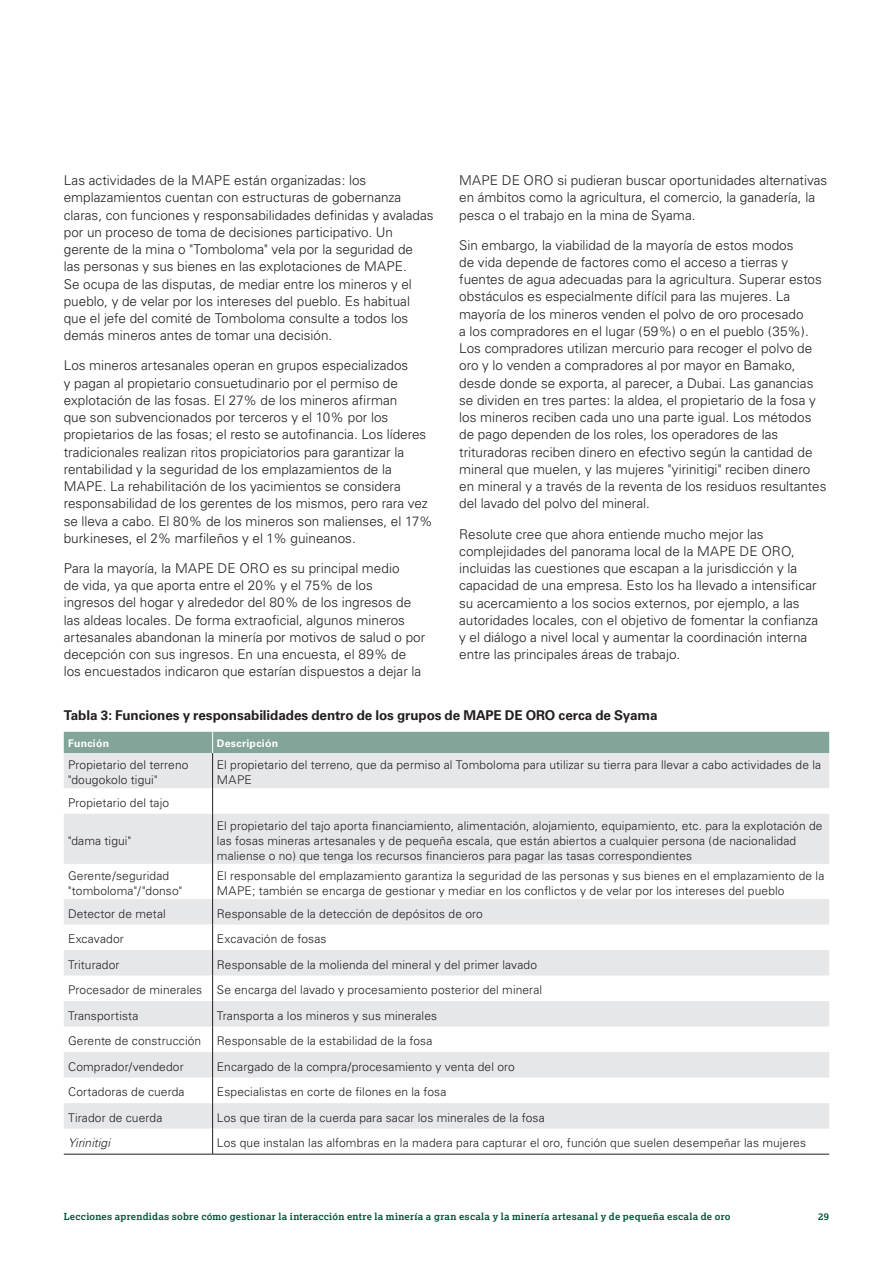
<style>
.page{position:relative;width:893px;height:1263px;background:#fff}
.page>*{position:absolute;margin:0;border:0;box-sizing:border-box;transform-origin:0 0}
.t1{font:300 13.5px/17.2px "Univers";color:#231f20}
.t2{font:700 13.5px "Univers";letter-spacing:-.005em;color:#231f20}
.t3{font:300 12px/15px "Univers";letter-spacing:.01em;color:#231f20}
.t4{font:italic 300 12px "Univers";letter-spacing:.005em;color:#231f20}
.t5{font:700 10.5px "Univers";letter-spacing:.025em;color:#fff}
.t6{font:700 9.75px "Lexia";letter-spacing:.025em;color:#00543c}
</style>
<div class="page">
<svg style="left:64px;top:753px;width:765px;height:376px;fill:#e6e7e9"></svg>
<hr style="left:212px;top:753px;width:1px;height:35px;background:#231f20">
<svg style="left:212px;top:788px;width:1px;height:26px"></svg>
<hr style="left:212px;top:814px;width:1px;height:50px;background:#231f20">
<hr style="left:212px;top:864px;width:1px;height:35px;background:#231f20">
<svg style="left:212px;top:899px;width:1px;height:255px"></svg>
<div style="left:64px;top:732px;width:765px;height:21px;background:#83a599"></div>
<hr style="left:64px;top:1154px;width:149px;height:1px;background:#231f20">
<hr style="left:213px;top:1154px;width:616px;height:1px;background:#231f20">
<p class="t1" style="left:64px;top:172px;width:371px">Las actividades de la MAPE están organizadas: los emplazamientos cuentan con estructuras de gobernanza claras, con funciones y responsabilidades definidas y avaladas por un proceso de toma de decisiones participativo. Un gerente de la mina o "Tomboloma" vela por la seguridad de<br>las personas y sus bienes en las explotaciones de MAPE.<br>Se ocupa de las disputas, de mediar entre los mineros y el pueblo, y de velar por los intereses del pueblo. Es habitual que el jefe del comité de Tomboloma consulte a todos los demás mineros antes de tomar una decisión.</p>
<p class="t1" style="left:64px;top:357px;width:370px">Los mineros artesanales operan en grupos especializados<br>y pagan al propietario consuetudinario por el permiso de explotación de las fosas. El 27% de los mineros afirman<br>que son subvencionados por terceros y el 10% por los propietarios de las fosas; el resto se autofinancia. Los líderes tradicionales realizan ritos propiciatorios para garantizar la rentabilidad y la seguridad de los emplazamientos de la MAPE. La rehabilitación de los yacimientos se considera responsabilidad de los gerentes de los mismos, pero rara vez se lleva a cabo. El 80% de los mineros son malienses, el 17% burkineses, el 2% marfileños y el 1% guineanos.</p>
<p class="t1" style="left:64px;top:559px;width:363px">Para la mayoría, la MAPE DE ORO es su principal medio<br>de vida, ya que aporta entre el 20% y el 75% de los ingresos del hogar y alrededor del 80% de los ingresos de las aldeas locales. De forma extraoficial, algunos mineros artesanales abandonan la minería por motivos de salud o por decepción con sus ingresos. En una encuesta, el 89% de los encuestados indicaron que estarían dispuestos a dejar la</p>
<p class="t1" style="left:459px;top:172px;width:369px">MAPE DE ORO si pudieran buscar oportunidades alternativas en ámbitos como la agricultura, el comercio, la ganadería, la pesca o el trabajo en la mina de Syama.</p>
<p class="t1" style="left:459px;top:236px;width:369px">Sin embargo, la viabilidad de la mayoría de estos modos<br>de vida depende de factores como el acceso a tierras y fuentes de agua adecuadas para la agricultura. Superar estos obstáculos es especialmente difícil para las mujeres. La mayoría de los mineros venden el polvo de oro procesado<br>a los compradores en el lugar (59%) o en el pueblo (35%).<br>Los compradores utilizan mercurio para recoger el polvo de oro y lo venden a compradores al por mayor en Bamako, desde donde se exporta, al parecer, a Dubai. Las ganancias se dividen en tres partes: la aldea, el propietario de la fosa y los mineros reciben cada uno una parte igual. Los métodos de pago dependen de los roles, los operadores de las trituradoras reciben dinero en efectivo según la cantidad de mineral que muelen, y las mujeres "yirinitigi" reciben dinero en mineral y a través de la reventa de los residuos resultantes del lavado del polvo del mineral.</p>
<p class="t1" style="left:459px;top:525px;width:361px">Resolute cree que ahora entiende mucho mejor las complejidades del panorama local de la MAPE DE ORO, incluidas las cuestiones que escapan a la jurisdicción y la capacidad de una empresa. Esto los ha llevado a intensificar su acercamiento a los socios externos, por ejemplo, a las autoridades locales, con el objetivo de fomentar la confianza y el diálogo a nivel local y aumentar la coordinación interna entre las principales áreas de trabajo.</p>
<p class="t2" style="left:64px;top:708px;width:595px">Tabla 3: Funciones y responsabilidades dentro de los grupos de MAPE DE ORO cerca de Syama</p>
<p class="t5" style="left:68px;top:737px;width:43px">Función</p>
<p class="t5" style="left:217px;top:737px;width:63px">Descripción</p>
<p class="t3" style="left:68px;top:757px;width:122px">Propietario del terreno "dougokolo tigui"</p>
<p class="t3" style="left:217px;top:757px;width:606px">El propietario del terreno, que da permiso al Tomboloma para utilizar su tierra para llevar a cabo actividades de la<br>MAPE</p>
<p class="t3" style="left:68px;top:795px;width:103px">Propietario del tajo</p>
<p class="t3" style="left:68px;top:833px;width:65px">"dama tigui"</p>
<p class="t3" style="left:217px;top:818px;width:607px">El propietario del tajo aporta financiamiento, alimentación, alojamiento, equipamiento, etc. para la explotación de las fosas mineras artesanales y de pequeña escala, que están abiertos a cualquier persona (de nacionalidad maliense o no) que tenga los recursos financieros para pagar las tasas correspondientes</p>
<p class="t3" style="left:68px;top:868px;width:116px">Gerente/seguridad "tomboloma"/"donso"</p>
<p class="t3" style="left:217px;top:868px;width:609px">El responsable del emplazamiento garantiza la seguridad de las personas y sus bienes en el emplazamiento de la<br>MAPE; también se encarga de gestionar y mediar en los conflictos y de velar por los intereses del pueblo</p>
<p class="t3" style="left:68px;top:906px;width:99px">Detector de metal</p>
<p class="t3" style="left:217px;top:906px;width:267px">Responsable de la detección de depósitos de oro</p>
<p class="t3" style="left:68px;top:931px;width:57px">Excavador</p>
<p class="t3" style="left:217px;top:931px;width:111px">Excavación de fosas</p>
<p class="t3" style="left:68px;top:957px;width:53px">Triturador</p>
<p class="t3" style="left:68px;top:951px;width:476px;line-height:25.5px;text-indent:149px">Responsable de la molienda del mineral y del primer lavado<br>Procesador de minerales Se encarga del lavado y procesamiento posterior del mineral<br>Transportista</p>
<p class="t3" style="left:217px;top:1008px;width:222px">Transporta a los mineros y sus minerales</p>
<p class="t3" style="left:68px;top:1033px;width:135px">Gerente de construcción</p>
<p class="t3" style="left:217px;top:1033px;width:217px">Responsable de la estabilidad de la fosa</p>
<p class="t3" style="left:68px;top:1059px;width:117px">Comprador/vendedor</p>
<p class="t3" style="left:217px;top:1059px;width:299px">Encargado de la compra/procesamiento y venta del oro</p>
<p class="t3" style="left:68px;top:1084px;width:118px">Cortadoras de cuerda</p>
<p class="t3" style="left:217px;top:1084px;width:231px">Especialistas en corte de filones en la fosa</p>
<p class="t3" style="left:68px;top:1110px;width:96px">Tirador de cuerda</p>
<p class="t3" style="left:217px;top:1110px;width:329px">Los que tiran de la cuerda para sacar los minerales de la fosa</p>
<p class="t4" style="left:68px;top:1136px;width:44px">Yirinitigi</p>
<p class="t3" style="left:217px;top:1135px;width:591px">Los que instalan las alfombras en la madera para capturar el oro, función que suelen desempeñar las mujeres</p>
<p class="t6" style="left:64px;top:1211px;width:668px">Lecciones aprendidas sobre cómo gestionar la interacción entre la minería a gran escala y la minería artesanal y de pequeña escala de oro</p>
<p class="t6" style="left:818px;top:1211px;width:12px">29</p>
</div>
